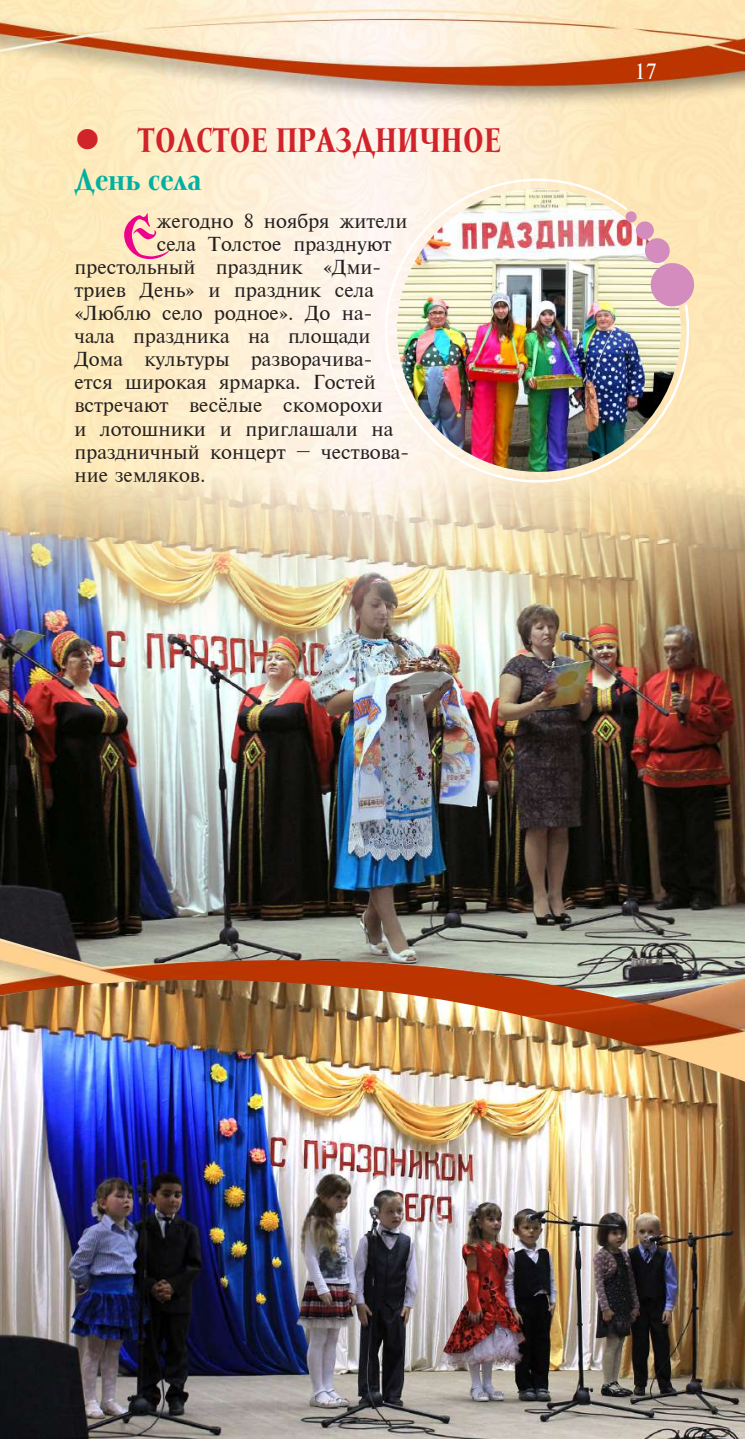
<style>
.page{position:relative;width:745px;height:1439px;background:#fff}
.page>*{position:absolute;margin:0;border:0;box-sizing:border-box;transform-origin:0 0}
.t1{font:50.57px "Arlekino";color:#ed028c}
.t2{font:700 35px "Mramor Medium Pro";color:#d1232a}
.t3{font:700 31.5px "Mramor Medium Pro";color:#00b0a0}
.t4{font:21px "Newton C";color:#fff}
.t5{font:19.25px "Newton C";color:#231f20}
</style>
<div class="page">
<img style="left:0;top:0;width:744px;height:475px">
<img style="left:0;top:1004px;width:744px;height:435px">
<img style="left:0;top:475px;width:744px;height:529px">
<img style="left:380px;top:174px;width:309px;height:313px">
<svg style="left:624px;top:211px;width:71px;height:97px;background:#eac5be"></svg>
<svg style="left:77px;top:129px;width:21px;height:20px"></svg>
<h2 class="t2" style="left:101px;top:120px;width:401px">z ТОЛСТОЕ ПРАЗДНИЧНОЕ</h2>
<h3 class="t3" style="left:74px;top:161px;width:128px">День села</h3>
<h1 class="t1" style="left:123px;top:204px;width:35px">Е</h1>
<p class="t5" style="left:157px;top:209px;width:252px">жегодно 8 ноября жители</p>
<p class="t5" style="left:157px;top:233px;width:236px">села Толстое празднуют</p>
<p class="t5" style="left:74px;top:256px;width:308px">престольный праздник «Дми-</p>
<p class="t5" style="left:74px;top:279px;width:301px">триев День» и праздник села</p>
<p class="t5" style="left:74px;top:302px;width:299px">«Люблю село родное». До на-</p>
<p class="t5" style="left:74px;top:325px;width:297px">чала праздника на площади</p>
<p class="t5" style="left:74px;top:348px;width:299px">Дома культуры разворачива-</p>
<p class="t5" style="left:74px;top:371px;width:302px">ется широкая ярмарка. Гостей</p>
<p class="t5" style="left:74px;top:394px;width:310px">встречают весёлые скоморохи</p>
<p class="t5" style="left:74px;top:417px;width:320px">и лотошники и приглашали на</p>
<p class="t5" style="left:74px;top:440px;width:336px">праздничный концерт – чествова-</p>
<p class="t5" style="left:74px;top:464px;width:132px">ние земляков.</p>
<p class="t4" style="left:634px;top:59px;width:24px">17</p>
</div>
